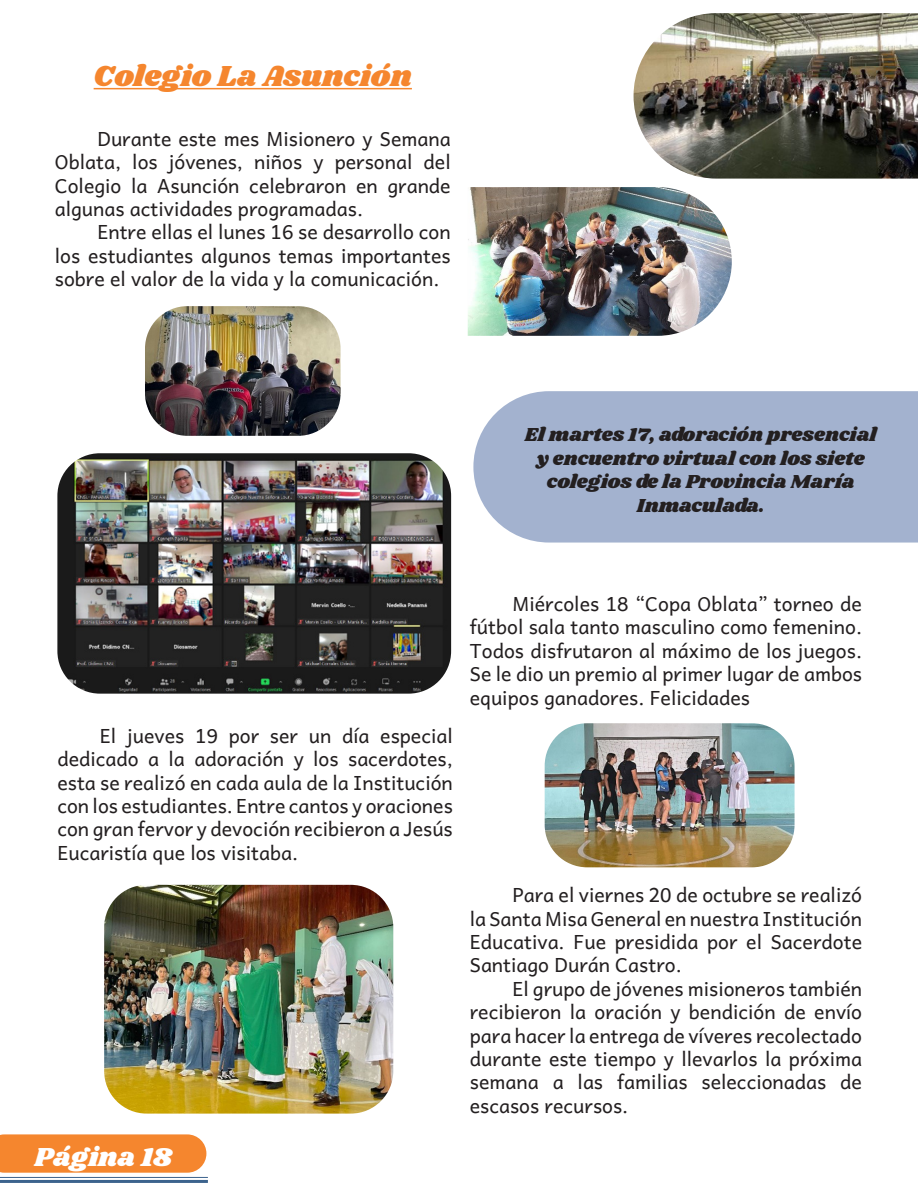
<style>
.page{position:relative;width:918px;height:1188px;background:#fff}
.page>*{position:absolute;margin:0;border:0;box-sizing:border-box;transform-origin:0 0}
.t1{font:30px "Shrikhand";color:#f5862e}
.t2{font:27px "Shrikhand";color:#fff}
.t3{font:19.5px/23.4px "Andika Basic";color:#231f20;text-align:justify}
.Negrita_Berlin{font:19.5px/23.4px "Shrikhand";color:#231f20;text-align:center}
</style>
<div class="page">
<div style="left:0;top:1134px;width:206px;height:39px;background:#f5862e"></div>
<hr style="left:0;top:1180px;width:208px;height:3px;background:#3c638d">
<hr style="left:0;top:1177px;width:208px;height:1px;background:#3c638d">
<div style="left:473px;top:391px;width:445px;height:152px;background:#a3b2cf"></div>
<hr style="left:94px;top:88px;width:318px;height:1px;background:#f5862e">
<img style="left:468px;top:187px;width:264px;height:149px">
<img style="left:634px;top:13px;width:284px;height:166px">
<img style="left:145px;top:306px;width:196px;height:130px">
<img style="left:57px;top:453px;width:394px;height:241px">
<img style="left:545px;top:723px;width:250px;height:144px">
<img style="left:104px;top:885px;width:289px;height:229px">
<p class="t1" style="left:94px;top:56px;width:320px">Colegio La Asunción</p>
<p class="t3" style="left:55px;top:124px;width:397px;text-indent:43px">Durante este mes Misionero y Semana Oblata, los jóvenes, niños y personal del Colegio la Asunción celebraron en grande algunas actividades programadas.</p>
<p class="t3" style="left:55px;top:218px;width:397px;text-indent:43px">Entre ellas el lunes 16 se desarrollo con los estudiantes algunos temas importantes sobre el valor de la vida y la comunicación.</p>
<p class="Negrita_Berlin" style="left:525px;top:424px;width:353px">El martes 17, adoración presencial y encuentro virtual con los siete colegios de la Provincia María<br>Inmaculada.</p>
<p class="t3" style="left:57px;top:721px;width:397px;text-indent:43px">El jueves 19 por ser un día especial dedicado a la adoración y los sacerdotes, esta se realizó en cada aula de la Institución con los estudiantes. Entre cantos y oraciones con gran fervor y devoción recibieron a Jesús Eucaristía que los visitaba.</p>
<h2 class="t2" style="left:35px;top:1138px;width:139px">Página 18</h2>
<p class="t3" style="left:470px;top:589px;width:394px;text-indent:43px">Miércoles 18 “Copa Oblata” torneo de fútbol sala tanto masculino como femenino.<br>Todos disfrutaron al máximo de los juegos.<br>Se le dio un premio al primer lugar de ambos equipos ganadores. Felicidades</p>
<p class="t3" style="left:470px;top:880px;width:394px;text-indent:43px">Para el viernes 20 de octubre se realizó la Santa Misa General en nuestra Institución Educativa. Fue presidida por el Sacerdote Santiago Durán Castro.</p>
<p class="t3" style="left:470px;top:974px;width:394px;text-indent:43px">El grupo de jóvenes misioneros también recibieron la oración y bendición de envío para hacer la entrega de víveres recolectado durante este tiempo y llevarlos la próxima semana a las familias seleccionadas de escasos recursos.</p>
</div>
